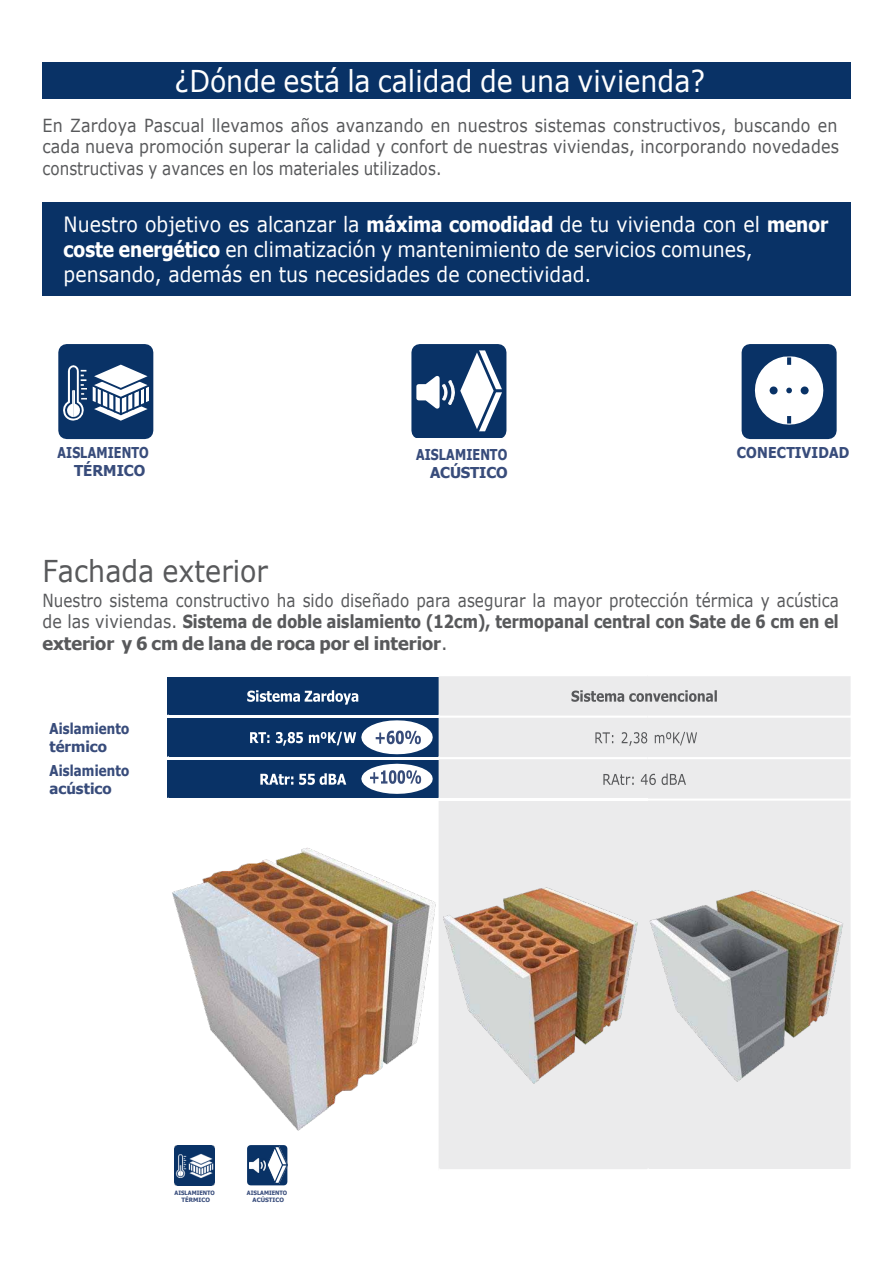
<style>
.page{position:relative;width:894px;height:1264px;background:#fff}
.page>*{position:absolute;margin:0;border:0;box-sizing:border-box;transform-origin:0 0}
.t1{font:30px "Verdana";color:#fff;scale:.89 1}
.t2{font:30px "Verdana";color:#58595b;scale:.89 1}
.t3{font:21px/25.2px "Verdana";color:#fff;scale:.9 1}
.t4{font:18px/21.6px "Verdana";color:#58595b;text-align:justify;scale:.88 1}
.t5{font:700 18px/21.6px "Tahoma";letter-spacing:.005em;color:#58595b;scale:.88 1}
.t6{font:18px "Verdana";color:#58595b;scale:.84 1}
.t7{font:700 15px/18.1px "Tahoma";letter-spacing:.01em;color:#384c7b;text-align:right;scale:.83 1}
.t8{font:700 15px/18px "Tahoma";letter-spacing:.01em;color:#384c7b;scale:.88 1}
.t9{font:700 15px "Tahoma";letter-spacing:.01em;color:#384c7b;scale:.93 1}
.t10{font:700 6px/7.5px "Tahoma";color:#384c7b;text-align:center;scale:.94 1}
.s1{font-family:"Tahoma";font-weight:700}
.s2{font-family:"Verdana";font-weight:400}
</style>
<div class="page">
<div style="left:42px;top:62px;width:808px;height:36px;background:#093266"></div>
<svg style="left:58px;top:344px;width:95px;height:95px"></svg>
<svg style="left:411px;top:344px;width:95px;height:94px"></svg>
<svg style="left:741px;top:344px;width:95px;height:95px"></svg>
<div style="left:167px;top:675px;width:271px;height:124px;background:#093266"></div>
<div style="left:438px;top:676px;width:412px;height:492px;background:#ebebec"></div>
<hr style="left:167px;top:674px;width:271px;height:2px;background:#fff">
<hr style="left:167px;top:715px;width:271px;height:2px;background:#fff">
<hr style="left:167px;top:756px;width:271px;height:3px;background:#fff">
<hr style="left:167px;top:798px;width:271px;height:2px;background:#fff">
<hr style="left:438px;top:715px;width:209px;height:2px;background:#fff">
<hr style="left:647px;top:715px;width:204px;height:2px;background:#fff">
<hr style="left:438px;top:757px;width:209px;height:2px;background:#fff">
<hr style="left:647px;top:757px;width:204px;height:2px;background:#fff">
<hr style="left:438px;top:798px;width:209px;height:2px;background:#fff">
<hr style="left:647px;top:798px;width:204px;height:2px;background:#fff">
<img style="left:172px;top:847px;width:264px;height:284px">
<img style="left:440px;top:884px;width:200px;height:200px">
<img style="left:648px;top:887px;width:196px;height:195px">
<img style="left:175px;top:1145px;width:40px;height:39px">
<svg style="left:247px;top:1145px;width:40px;height:40px"></svg>
<img style="left:249px;top:1157px;width:16px;height:15px">
<svg style="left:247px;top:690px;width:111px;height:14px"></svg>
<img style="left:571px;top:685px;width:148px;height:20px">
<svg style="left:571px;top:690px;width:145px;height:11px;background:#acadae"></svg>
<img style="left:594px;top:727px;width:106px;height:19px">
<svg style="left:595px;top:732px;width:18px;height:11px"></svg>
<svg style="left:621px;top:732px;width:26px;height:13px"></svg>
<svg style="left:654px;top:731px;width:43px;height:14px"></svg>
<svg style="left:250px;top:720px;width:182px;height:73px"></svg>
<img style="left:602px;top:768px;width:86px;height:19px">
<svg style="left:603px;top:773px;width:30px;height:11px"></svg>
<svg style="left:640px;top:773px;width:15px;height:11px"></svg>
<svg style="left:661px;top:773px;width:25px;height:11px"></svg>
<div style="left:42px;top:202px;width:808px;height:93px;background:#093266"></div>
<h1 class="t1" style="left:175px;top:61px;width:597px">¿Dónde está la calidad de una vivienda?</h1>
<p class="t4" style="left:42px;top:114px;width:906px">En Zardoya Pascual llevamos años avanzando en nuestros sistemas constructivos, buscando en cada nueva promoción superar la calidad y confort de nuestras viviendas, incorporando novedades constructivas y avances en los materiales utilizados.</p>
<p class="t3" style="left:64px;top:211px;width:851px">Nuestro objetivo es alcanzar la <span class="s1">máxima comodidad</span> de tu vivienda con el <span class="s1">menor coste energético</span> en climatización y mantenimiento de servicios comunes, pensando, además en tus necesidades de conectividad.</p>
<p class="t7" style="left:57px;top:444px;width:112px">AISLAMIENTO<br>TÉRMICO</p>
<p class="t9" style="left:736px;top:442px;width:123px">CONECTIVIDAD</p>
<p class="t7" style="left:416px;top:445px;width:112px">AISLAMIENTO<br>ACÚSTICO</p>
<h1 class="t2" style="left:42px;top:550px;width:255px">Fachada exterior</h1>
<p class="t6" style="left:42px;top:587px;width:949px">Nuestro sistema constructivo ha sido diseñado para asegurar la mayor protección térmica y acústica</p>
<p class="t5" style="left:42px;top:611px;width:906px"><span class="s2">de las viviendas.</span> Sistema de doble aislamiento (12cm), termopanal central con Sate de 6 cm en el exterior y 6 cm de lana de roca por el interior<span class="s2">.</span></p>
<p class="t8" style="left:50px;top:720px;width:92px">Aislamiento térmico</p>
<p class="t8" style="left:50px;top:761px;width:92px">Aislamiento acústico</p>
<p class="t10" style="left:174px;top:1188px;width:44px">AISLAMIENTO<br>TÉRMICO</p>
<p class="t10" style="left:247px;top:1188px;width:44px">AISLAMIENTO<br>ACÚSTICO</p>
</div>
